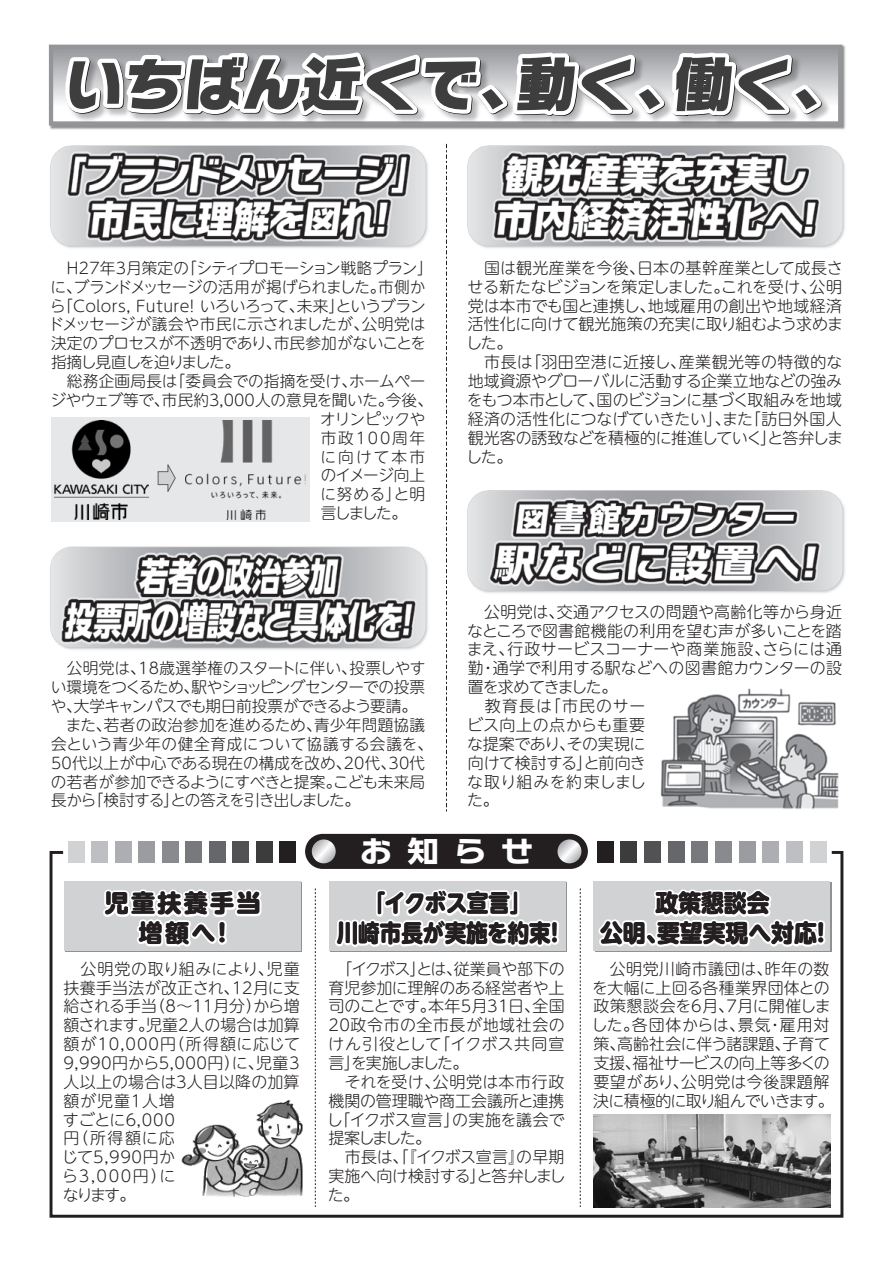
<style>
.page{position:relative;width:893px;height:1263px;background:#fff}
.page>*{position:absolute;margin:0;border:0;box-sizing:border-box;transform-origin:0 0}
.t1{font:38.85px "Koz Go Pr 6 N";color:#d1d2d4;scale:.48 1}
.t2{font:700 28.5px "Typelabo N Std";color:#fff;scale:1.1 1}
.t3{font:800 24px/29.7px "UD Shin M Go Pro";color:#231f20;text-align:center;scale:.9 1}
.t4{font:800 24px/29.7px "UD Shin M Go Pro";color:#231f20;text-align:center;scale:.95 1}
.t5{font:800 24px/29.7px "UD Shin M Go Pro";letter-spacing:.1em;color:#231f20;text-align:center}
.t6{font:300 15.9px/18.9px "UD Shin M Go Pro";color:#231f20}
.t7{font:300 15.9px/18.9px "UD Shin M Go Pro";letter-spacing:.02em;color:#231f20}
.t8{font:300 15.6px/18.9px "UD Shin M Go Pro";letter-spacing:-.015em;color:#231f20}
.t9{font:300 15.6px "UD Shin M Go Pro";letter-spacing:.02em;color:#231f20}
.t10{font:300 15.6px "UD Shin M Go Pro";letter-spacing:-.045em;color:#231f20}
.t11{font:300 15.6px "UD Shin M Go Pro";letter-spacing:.005em;color:#231f20}
.t12{font:300 15.6px "UD Shin M Go Pro";letter-spacing:.01em;color:#231f20}
.t13{font:300 15.6px "UD Shin M Go Pro";letter-spacing:-.085em;color:#231f20}
.t14{font:300 15.6px "UD Shin M Go Pro";letter-spacing:-.055em;color:#231f20}
.t15{font:300 15.6px "UD Shin M Go Pro";letter-spacing:.115em;color:#231f20}
.t16{font:300 15.6px "UD Shin M Go Pro";letter-spacing:-.05em;color:#231f20}
.s1{font-family:"UD Shin Go Pro"}
</style>
<div class="page">
<svg style="left:49px;top:851px;width:795px;height:367px"></svg>
<div style="left:279px;top:841px;width:17px;height:22px;background:#231f20"></div>
<div style="left:256px;top:841px;width:17px;height:22px;background:#3c3c3d"></div>
<div style="left:91px;top:841px;width:17px;height:22px;background:#bebfc2"></div>
<div style="left:68px;top:841px;width:17px;height:22px;background:#d1d2d4"></div>
<div style="left:305px;top:834px;width:283px;height:35px;background:#231f20;border-radius:18px"></div>
<svg style="left:312px;top:839px;width:24px;height:24px"></svg>
<svg style="left:557px;top:839px;width:24px;height:24px"></svg>
<svg style="left:580px;top:888px;width:1px;height:319px"></svg>
<svg style="left:315px;top:888px;width:1px;height:207px"></svg>
<div style="left:329px;top:882px;width:236px;height:69px;background:#d1d2d4"></div>
<div style="left:64px;top:882px;width:236px;height:69px;background:#d1d2d4"></div>
<div style="left:51px;top:418px;width:259px;height:104px;background:#e6e7e9"></div>
<img style="left:222px;top:421px;width:51px;height:16px">
<img style="left:74px;top:421px;width:54px;height:16px">
<img style="left:828px;top:704px;width:11px;height:105px">
<img style="left:149px;top:1095px;width:200px;height:122px">
<img style="left:593px;top:1114px;width:237px;height:93px">
<svg style="left:594px;top:704px;width:234px;height:466px"></svg>
<svg style="left:100px;top:841px;width:164px;height:317px"></svg>
<svg style="left:331px;top:359px;width:230px;height:824px"></svg>
<img style="left:49px;top:851px;width:13px;height:26px">
<img style="left:49px;top:877px;width:13px;height:329px">
<img style="left:48px;top:44px;width:309px;height:204px">
<img style="left:357px;top:44px;width:489px;height:315px">
<img style="left:50px;top:437px;width:488px;height:323px">
<img style="left:357px;top:380px;width:488px;height:324px">
<p class="t8" style="left:51px;top:258px;width:383px">　H27年3月策定の「シティプロモーション戦略プラン」</p>
<p class="t10" style="left:51px;top:274px;width:376px">に、ブランドメッセージの活用が掲げられました。市側か</p>
<p class="t9" style="left:50px;top:293px;width:377px">ら「Colors, Future！ いろいろって、未来」というブラン</p>
<p class="t11" style="left:48px;top:312px;width:379px">ドメッセージが議会や市民に示されましたが、公明党は</p>
<p class="t8" style="left:51px;top:333px;width:376px">決定のプロセスが不透明であり、市民参加がないことを</p>
<p class="t13" style="left:51px;top:350px;width:190px">指摘し見直しを迫りました。</p>
<p class="t12" style="left:51px;top:368px;width:376px">　総務企画局長は「委員会での指摘を受け、ホームペー</p>
<p class="t8" style="left:50px;top:390px;width:384px">ジやウェブ等で、市民約3,000人の意見を聞いた。今後、</p>
<p class="t14" style="left:320px;top:406px;width:107px">オリンピックや</p>
<p class="t15" style="left:321px;top:425px;width:106px">市政100周年</p>
<p class="t8" style="left:320px;top:446px;width:106px">に向けて本市</p>
<p class="t16" style="left:321px;top:463px;width:106px">のイメージ向上</p>
<p class="t8" style="left:320px;top:484px;width:106px">に努める」と明</p>
<p class="t8" style="left:321px;top:503px;width:88px">言しました。</p>
<h1 class="t1" style="left:157px;top:457px;width:40px">➡</h1>
<p class="t8" style="left:51px;top:658px;width:384px">　公明党は、18歳選挙権のスタートに伴い、投票しやすい環境をつくるため、駅やショッピングセンターでの投票や、大学キャンパスでも期日前投票ができるよう要請。　また、若者の政治参加を進めるため、青少年問題協議会という青少年の健全育成について協議する会議を、<br>50代以上が中心である現在の構成を改め、20代、30代の若者が参加できるようにすべきと提案。こども未来局長から「検討する」との答えを引き出しました。</p>
<p class="t6" style="left:466px;top:258px;width:378px">　国は観光産業を今後、日本の基幹産業として成長させる新たなビジョンを策定しました。これを受け、公明党は本市でも国と連携し、地域雇用の創出や地域経済活性化に向けて観光施策の充実に取り組むよう求めました。<br>　市長は「羽田空港に近接し、産業観光等の特徴的な地域資源やグローバルに活動する企業立地などの強みをもつ本市として、国のビジョンに基づく取組みを地域経済の活性化につなげていきたい」、また「訪日外国人観光客の誘致などを積極的に推進していく」と答弁しました。</p>
<p class="t6" style="left:467px;top:601px;width:377px">　公明党は、交通アクセスの問題や高齢化等から身近なところで図書館機能の利用を望む声が多いことを踏まえ、行政サービスコーナーや商業施設、さらには通勤・通学で利用する駅などへの図書館カウンターの設置を求めてきました。<br>　教育長は「市民のサー<br>ビス向上の点からも重要<br>な提案であり、その実現に<br>向けて検討する」と前向き<br>な取り組みを約束しまし<br>た。</p>
<h3 class="t5" style="left:105px;top:887px;width:157px">児童扶養手当増額へ！</h3>
<p class="t7" style="left:62px;top:958px;width:240px">　公明党の取り組みにより、児童扶養手当法が改正され、12月に支給される手当（8～11月分）から増額されます。児童2人の場合は加算額が10,000円（所得額に応じて<br>9,990円から5,000円）に、児童3人以上の場合は3人目以降の加算額が児童1人増<br>すごとに6,000<br>円（所得額に応<br>じて5,990円か<br>ら3,000円）に<br>なります。</p>
<h2 class="t2" style="left:360px;top:830px;width:158px">お<span class="s1">知</span>らせ</h2>
<h3 class="t3" style="left:337px;top:887px;width:256px">「イクボス宣言」<br>川崎市長が実施を約束！</h3>
<p class="t6" style="left:327px;top:958px;width:240px">　「イクボス」とは、従業員や部下の育児参加に理解のある経営者や上司のことです。本年5月31日、全国<br>20政令市の全市長が地域社会のけん引役として「イクボス共同宣言」を実施しました。<br>　それを受け、公明党は本市行政機関の管理職や商工会議所と連携し「イクボス宣言」の実施を議会で提案しました。<br>　市長は、「『イクボス宣言』の早期実施へ向け検討する」と答弁しました。</p>
<h3 class="t4" style="left:600px;top:887px;width:246px">政策懇談会<br>公明、要望実現へ対応！</h3>
<p class="t6" style="left:591px;top:958px;width:244px">　公明党川崎市議団は、昨年の数を大幅に上回る各種業界団体との政策懇談会を6月、7月に開催しました。各団体からは、景気・雇用対策、高齢社会に伴う諸課題、子育て支援、福祉サービスの向上等多くの要望があり、公明党は今後課題解決に積極的に取り組んでいきます。</p>
</div>
